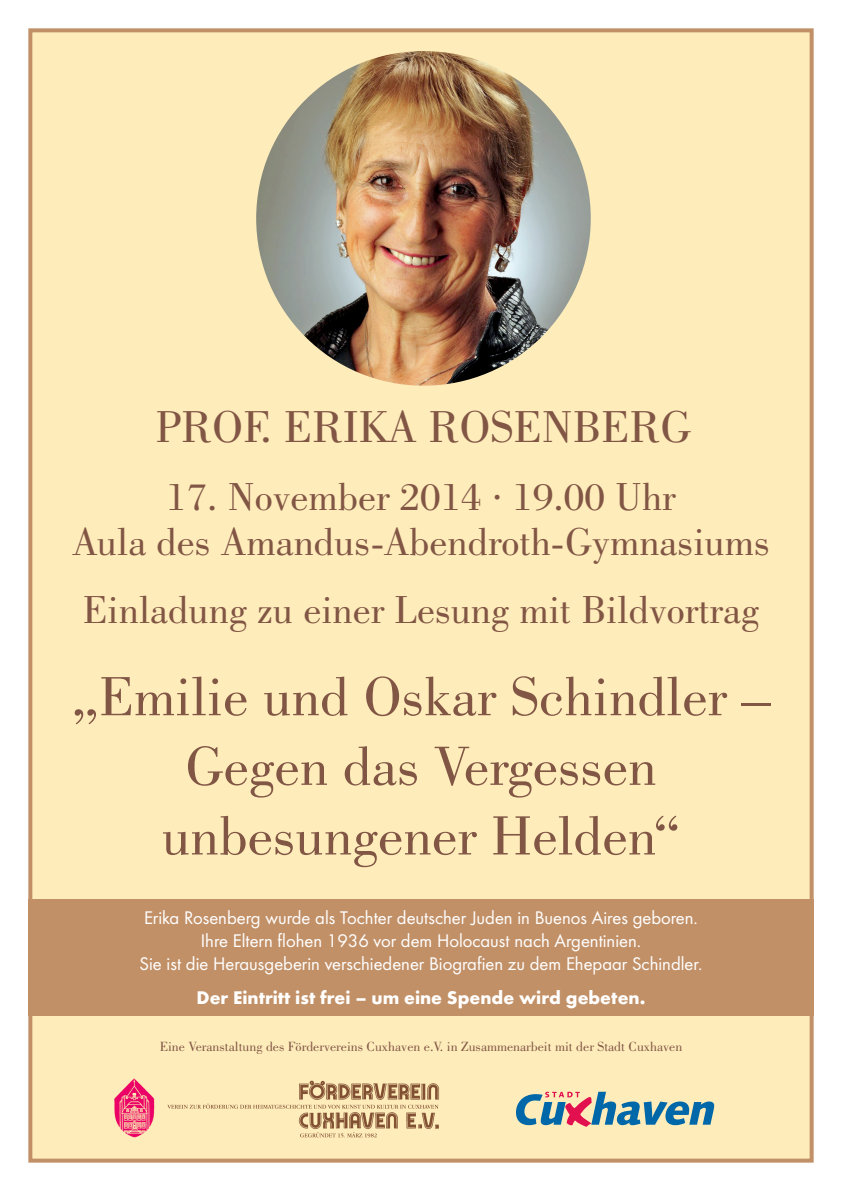
<style>
.page{position:relative;width:842px;height:1191px;background:#fff}
.page>*{position:absolute;margin:0;border:0;box-sizing:border-box;transform-origin:0 0}
.t1{font:58px/69.6px "Bodoni BT";color:#825645;text-align:center}
.t2{font:47px "Bodoni BT";color:#825645}
.t3{font:41px/45px "Bodoni BT";color:#825645;text-align:center}
.t4{font:19px/22.8px "Futura Boo";color:#fff;text-align:center}
.t5{font:700 19px "Futura";color:#fff}
.t6{font:14px "Bodoni BT";color:#825645}
</style>
<div class="page">
<div style="left:28px;top:28px;width:786px;height:1134px;background:#feedbb;border:4px solid #c29067"></div>
<img style="left:256px;top:51px;width:335px;height:335px;border-radius:167px">
<div style="left:28px;top:899px;width:786px;height:117px;background:#c29067"></div>
<img style="left:298px;top:1080px;width:142px;height:49px">
<svg style="left:169px;top:1103px;width:271px;height:8px"></svg>
<svg style="left:167px;top:1103px;width:271px;height:5px"></svg>
<svg style="left:300px;top:1132px;width:77px;height:5px"></svg>
<img style="left:114px;top:1078px;width:41px;height:60px">
<svg style="left:516px;top:1091px;width:198px;height:35px"></svg>
<h2 class="t2" style="left:155px;top:398px;width:537px">Prof. Erika Rosenberg</h2>
<h3 class="t3" style="left:72px;top:473px;width:699px">17. November 2014 · 19.00 Uhr<br>Aula des Amandus-Abendroth-Gymnasiums</h3>
<h3 class="t3" style="left:83px;top:586px;width:678px">Einladung zu einer Lesung mit Bildvortrag</h3>
<h1 class="t1" style="left:72px;top:660px;width:700px">„Emilie und Oskar Schindler –<br>Gegen das Vergessen unbesungener Helden“</h1>
<p class="t4" style="left:140px;top:906px;width:564px">Erika Rosenberg wurde als Tochter deutscher Juden in Buenos Aires geboren.<br>Ihre Eltern flohen 1936 vor dem Holocaust nach Argentinien.<br>Sie ist die Herausgeberin verschiedener Biografien zu dem Ehepaar Schindler.</p>
<p class="t5" style="left:197px;top:986px;width:450px">Der Eintritt ist frei – um eine Spende wird gebeten.</p>
<p class="t6" style="left:160px;top:1038px;width:524px">Eine Veranstaltung des Fördervereins Cuxhaven e.V. in Zusammenarbeit mit der Stadt Cuxhaven</p>
</div>
